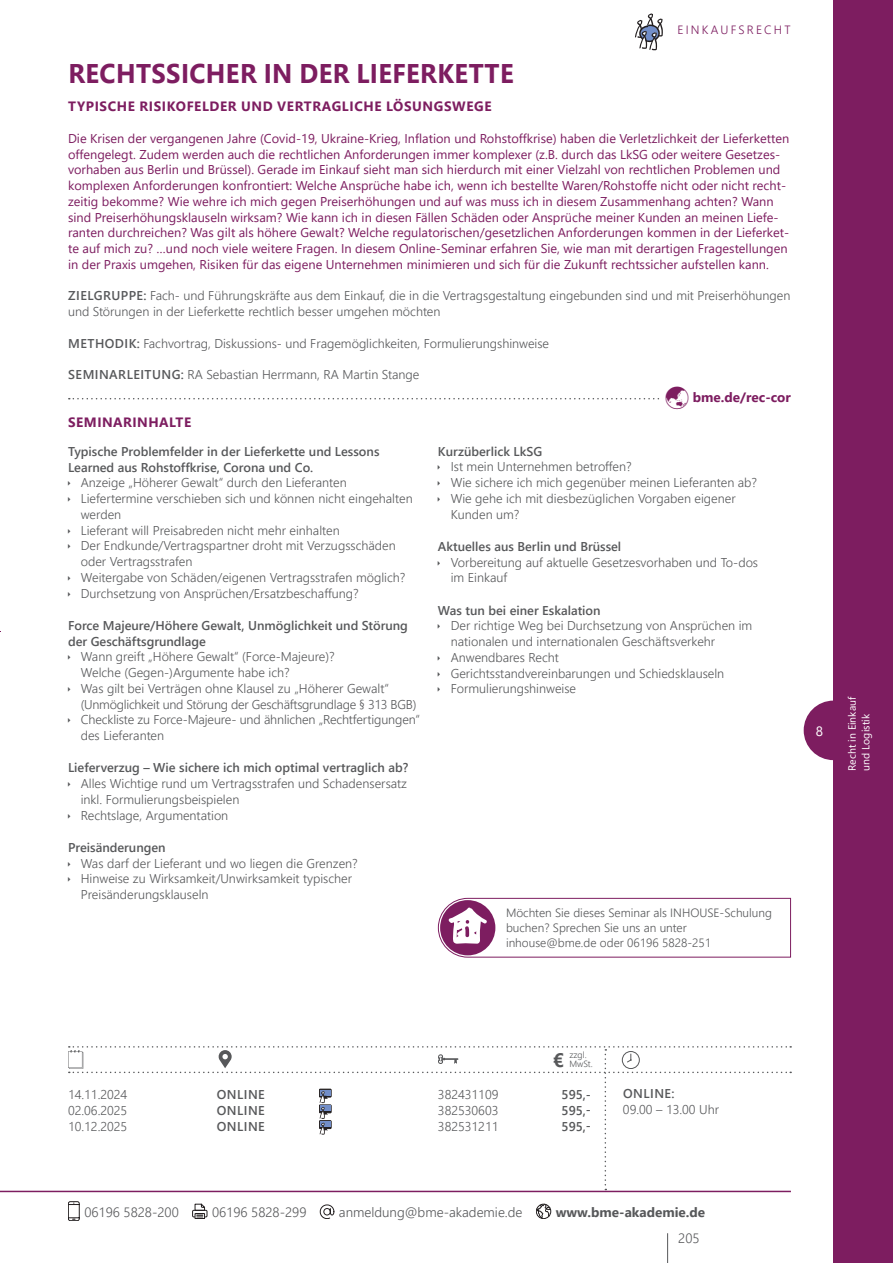
<style>
.page{position:relative;width:893px;height:1263px;background:#fff}
.page>*{position:absolute;margin:0;border:0;box-sizing:border-box;transform-origin:0 0}
.t1{font:700 27px "Segoe UI";letter-spacing:.015em;color:#7d1d60;scale:.95 1}
.t2{font:700 19.5px "Segoe UI";color:#57585a}
.t3{font:700 13.5px "Segoe UI";letter-spacing:.045em;color:#7d1d60}
.t4{font:300 13.5px "Segoe UI";color:#57585a}
.t5{font:700 13.5px "Segoe UI";color:#57585a}
.t6{font:700 13.5px "Segoe UI";color:#7d1d60}
.t7{font:13.5px "Segoe UI";color:#fff}
.t8{font:300 12.75px/15.8px "Segoe UI";color:#57585a}
.t9{font:12.75px/15.8px "Segoe UI";color:#7d1d60}
.t10{font:600 12.75px/15.8px "Segoe UI";color:#57585a}
.t11{font:300 12px/15px "Segoe UI";color:#57585a}
.t12{font:300 12px "Segoe UI";letter-spacing:.185em;color:#7d1d60}
.t13{font:10.5px/13.5px "Segoe UI";color:#fff}
.t14{font:300 9px/9px "Segoe UI";color:#57585a}
.s1{font-weight:600}
</style>
<div class="page">
<div style="left:804px;top:701px;width:59px;height:59px;background:#7d1d60;border-radius:50%"></div>
<div style="left:833px;top:0;width:60px;height:1263px;background:#7d1d60"></div>
<hr style="left:667px;top:1233px;width:1px;height:30px;background:#57585a">
<svg style="left:68px;top:1201px;width:12px;height:20px"></svg>
<div style="left:192px;top:1210px;width:15px;height:7px;border:1px solid #231f20"></div>
<svg style="left:195px;top:1204px;width:10px;height:15px"></svg>
<svg style="left:320px;top:1205px;width:14px;height:14px"></svg>
<svg style="left:536px;top:1204px;width:15px;height:15px"></svg>
<div style="left:536px;top:1204px;width:15px;height:15px;border:1px solid #231f20;border-radius:50%"></div>
<hr style="left:0;top:1191px;width:791px;height:1px;background:#7d1d60">
<svg style="left:635px;top:13px;width:28px;height:37px"></svg>
<svg style="left:68px;top:1046px;width:723px;height:144px"></svg>
<svg style="left:438px;top:897px;width:353px;height:61px"></svg>
<svg style="left:69px;top:398px;width:590px;height:2px"></svg>
<p class="t12" style="left:677px;top:19px;width:115px">EINKAUFSRECHT</p>
<h1 class="t1" style="left:68px;top:48px;width:470px">RECHTSSICHER IN DER LIEFERKETTE</h1>
<p class="t3" style="left:68px;top:94px;width:425px">TYPISCHE RISIKOFELDER UND VERTRAGLICHE LÖSUNGSWEGE</p>
<p class="t9" style="left:68px;top:129px;width:723px">Die Krisen der vergangenen Jahre (Covid-19, Ukraine-Krieg, Inflation und Rohstoffkrise) haben die Verletzlichkeit der Lieferketten offengelegt. Zudem werden auch die rechtlichen Anforderungen immer komplexer (z.B. durch das LkSG oder weitere Gesetzes&shy;vorhaben aus Berlin und Brüssel). Gerade im Einkauf sieht man sich hierdurch mit einer Vielzahl von rechtlichen Problemen und komplexen Anforderungen konfrontiert: Welche Ansprüche habe ich, wenn ich bestellte Waren/Rohstoffe nicht oder nicht recht&shy;zeitig bekomme? Wie wehre ich mich gegen Preiserhöhungen und auf was muss ich in diesem Zusammenhang achten? Wann sind Preiserhöhungsklauseln wirksam? Wie kann ich in diesen Fällen Schäden oder Ansprüche meiner Kunden an meinen Liefe&shy;ranten durchreichen? Was gilt als höhere Gewalt? Welche regulatorischen/gesetzlichen Anforderungen kommen in der Lieferket&shy;te auf mich zu? …und noch viele weitere Fragen. In diesem Online-Seminar erfahren Sie, wie man mit derartigen Fragestellungen in der Praxis umgehen, Risiken für das eigene Unternehmen minimieren und sich für die Zukunft rechtssicher aufstellen kann.</p>
<p class="t8" style="left:68px;top:287px;width:724px"><span class="s1">ZIELGRUPPE:</span> Fach- und Führungskräfte aus dem Einkauf, die in die Vertragsgestaltung eingebunden sind und mit Preiserhöhungen und Störungen in der Lieferkette rechtlich besser umgehen möchten</p>
<p class="t8" style="left:68px;top:334px;width:482px"><span class="s1">METHODIK:</span> Fachvortrag, Diskussions- und Fragemöglichkeiten, Formulierungshinweise</p>
<p class="t8" style="left:68px;top:366px;width:353px"><span class="s1">SEMINARLEITUNG:</span> RA Sebastian Herrmann, RA Martin Stange</p>
<p class="t6" style="left:693px;top:384px;width:100px">bme.de/rec-cor</p>
<p class="t3" style="left:68px;top:409px;width:124px">SEMINARINHALTE</p>
<p class="t10" style="left:68px;top:442px;width:313px">Typische Problemfelder in der Lieferkette und Lessons<br>Learned aus Rohstoffkrise, Corona und Co.</p>
<p class="t8" style="left:81px;top:474px;width:333px">Anzeige „Höherer Gewalt“ durch den Lieferanten Liefertermine verschieben sich und können nicht eingehalten werden<br>Lieferant will Preisabreden nicht mehr einhalten<br>Der Endkunde/Vertragspartner droht mit Verzugsschäden oder Vertragsstrafen<br>Weitergabe von Schäden/eigenen Vertragsstrafen möglich?<br>Durchsetzung von Ansprüchen/Ersatzbeschaffung?</p>
<p class="t10" style="left:68px;top:616px;width:341px">Force Majeure/Höhere Gewalt, Unmöglichkeit und Störung der Geschäftsgrundlage</p>
<p class="t8" style="left:81px;top:648px;width:341px">Wann greift „Höhere Gewalt“ (Force-Majeure)?<br>Welche (Gegen-)Argumente habe ich?<br>Was gilt bei Verträgen ohne Klausel zu „Höherer Gewalt“ (Unmöglichkeit und Störung der Geschäftsgrundlage § 313 BGB)<br>Checkliste zu Force-Majeure- und ähnlichen „Rechtfertigungen“ des Lieferanten</p>
<p class="t10" style="left:68px;top:759px;width:342px">Lieferverzug – Wie sichere ich mich optimal vertraglich ab?</p>
<p class="t8" style="left:81px;top:774px;width:328px">Alles Wichtige rund um Vertragsstrafen und Schadensersatz inkl. Formulierungsbeispielen<br>Rechtslage, Argumentation</p>
<p class="t10" style="left:68px;top:838px;width:99px">Preisänderungen</p>
<p class="t8" style="left:81px;top:854px;width:279px">Was darf der Lieferant und wo liegen die Grenzen?<br>Hinweise zu Wirksamkeit/Unwirksamkeit typischer<br>Preisänderungsklauseln</p>
<p class="t10" style="left:438px;top:442px;width:106px">Kurzüberlick LkSG</p>
<p class="t8" style="left:451px;top:458px;width:308px">Ist mein Unternehmen betroffen?<br>Wie sichere ich mich gegenüber meinen Lieferanten ab?<br>Wie gehe ich mit diesbezüglichen Vorgaben eigener Kunden um?</p>
<p class="t10" style="left:438px;top:537px;width:185px">Aktuelles aus Berlin und Brüssel</p>
<p class="t8" style="left:451px;top:553px;width:309px">Vorbereitung auf aktuelle Gesetzesvorhaben und To-dos im Einkauf</p>
<p class="t10" style="left:438px;top:601px;width:164px">Was tun bei einer Eskalation</p>
<p class="t8" style="left:451px;top:617px;width:303px">Der richtige Weg bei Durchsetzung von Ansprüchen im nationalen und internationalen Geschäftsverkehr Anwendbares Recht<br>Gerichtsstandvereinbarungen und Schiedsklauseln Formulierungshinweise</p>
<p class="t11" style="left:506px;top:904px;width:267px">Möchten Sie dieses Seminar als INHOUSE-Schulung buchen? Sprechen Sie uns an unter inhouse@bme.de oder 06196 5828-251</p>
<p class="t7" style="left:816px;top:718px;width:9px">8</p>
<p class="t13" style="left:845px;top:770px;width:75px;rotate:-90deg">Recht in Einkauf und Logistik</p>
<h2 class="t2" style="left:553px;top:1042px;width:13px">€</h2>
<p class="t14" style="left:569px;top:1050px;width:25px">zzgl.<br>MwSt.</p>
<p class="t8" style="left:68px;top:1085px;width:61px">14.11.2024</p>
<p class="t10" style="left:217px;top:1086px;width:49px">ONLINE</p>
<p class="t8" style="left:438px;top:1085px;width:62px">382431109</p>
<p class="t10" style="left:562px;top:1086px;width:31px">595,-</p>
<p class="t8" style="left:68px;top:1101px;width:61px">02.06.2025</p>
<p class="t10" style="left:217px;top:1101px;width:49px">ONLINE</p>
<p class="t8" style="left:438px;top:1101px;width:62px">382530603</p>
<p class="t10" style="left:562px;top:1101px;width:31px">595,-</p>
<p class="t8" style="left:68px;top:1117px;width:61px">10.12.2025</p>
<p class="t10" style="left:217px;top:1117px;width:49px">ONLINE</p>
<p class="t8" style="left:438px;top:1117px;width:62px">382531211</p>
<p class="t10" style="left:562px;top:1117px;width:31px">595,-</p>
<p class="t10" style="left:623px;top:1084px;width:53px">ONLINE:</p>
<p class="t8" style="left:623px;top:1100px;width:98px">09.00 – 13.00 Uhr</p>
<p class="t4" style="left:84px;top:1199px;width:96px">06196 5828-200</p>
<p class="t4" style="left:212px;top:1199px;width:96px">06196 5828-299</p>
<p class="t4" style="left:339px;top:1199px;width:185px">anmeldung@bme-akademie.de</p>
<p class="t5" style="left:556px;top:1199px;width:151px">www.bme-akademie.de</p>
<p class="t4" style="left:678px;top:1226px;width:23px">205</p>
</div>
